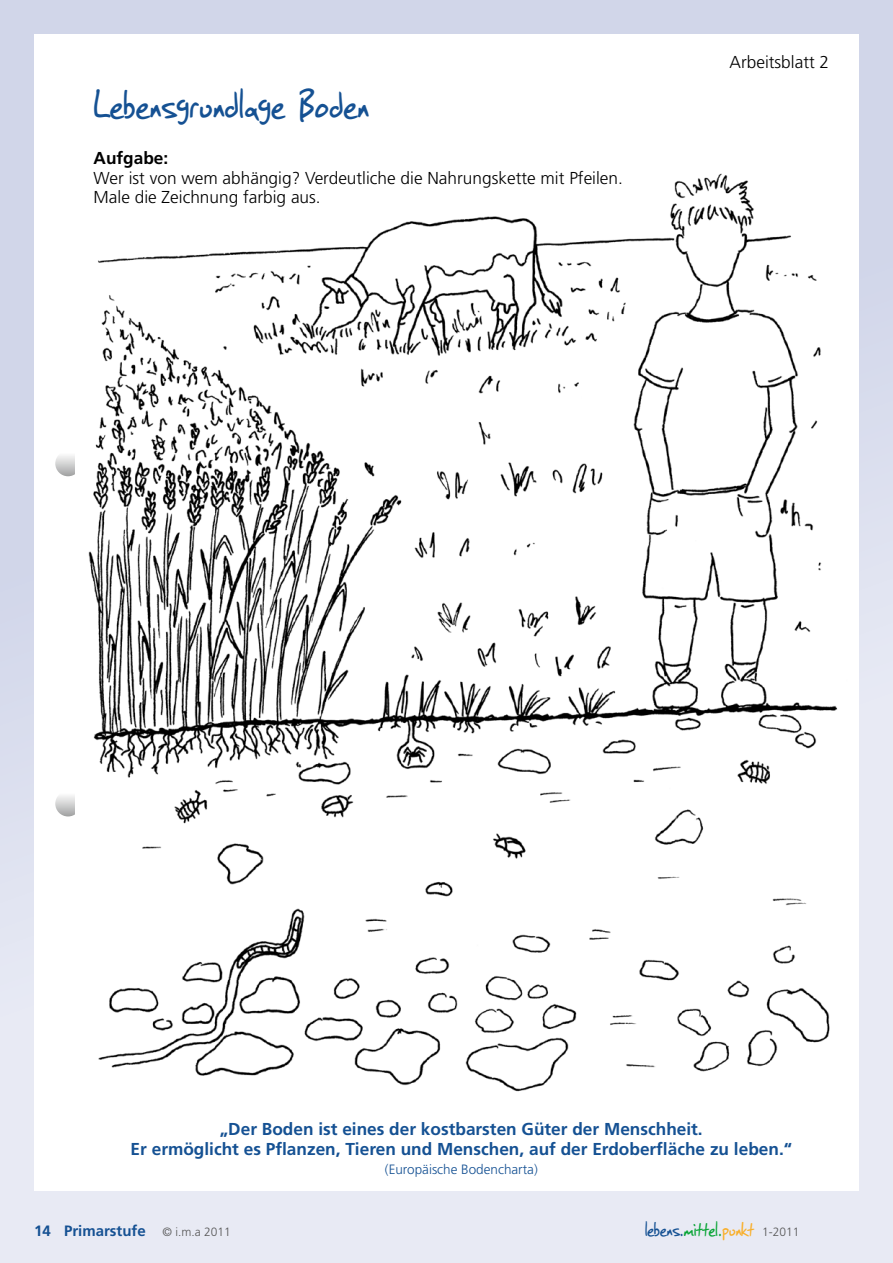
<style>
.page{position:relative;width:893px;height:1263px;background:#fff}
.page>*{position:absolute;margin:0;border:0;box-sizing:border-box;transform-origin:0 0}
.t1{font:45px "SF Grunge Sans";letter-spacing:.02em;color:#155193}
.t2{font:22.5px "SF Grunge Sans";letter-spacing:.01em;color:#155193}
.t3{font:700 17.25px/19.5px "Frutiger";color:#155193;text-align:center}
.t4{font:300 17.25px/19.5px "Frutiger";color:#000}
.t5{font:700 17.25px "Frutiger";color:#000}
.t6{font:700 15px "Frutiger";color:#155193}
.t7{font:300 13.5px "Frutiger";color:#155193}
.s1{font-weight:300;font-size:12px;color:#565656}
.s2{color:#0aa537}
.s3{color:#f9af2a}
.s4{font-family:"Frutiger";font-weight:300;font-size:12px;color:#565656}
</style>
<div class="page">
<div style="left:0;top:0;width:893px;height:1263px;background:linear-gradient(to bottom,#cdd2e7,#ecedf6)"></div>
<div style="left:34px;top:34px;width:825px;height:1157px;background:#fff"></div>
<svg style="left:55px;top:451px;width:26px;height:25px"></svg>
<svg style="left:55px;top:791px;width:26px;height:25px"></svg>
<img style="left:75px;top:173px;width:763px;height:919px">
<h1 class="t1" style="left:94px;top:75px;width:276px">Lebensgrundlage Boden</h1>
<p class="t5" style="left:94px;top:148px;width:76px">Aufgabe:</p>
<p class="t4" style="left:94px;top:168px;width:531px">Wer ist von wem abhängig? Verdeutliche die Nahrungskette mit Pfeilen.<br>Male die Zeichnung farbig aus.</p>
<p class="t4" style="left:729px;top:53px;width:101px">Arbeitsblatt 2</p>
<p class="t3" style="left:131px;top:1119px;width:663px">„Der Boden ist eines der kostbarsten Güter der Menschheit.<br>Er ermöglicht es Pflanzen, Tieren und Menschen, auf der Erdoberfläche zu leben.“</p>
<p class="t7" style="left:385px;top:1162px;width:154px">(Europäische Bodencharta)</p>
<p class="t6" style="left:34px;top:1222px;width:198px">14 Primarstufe <span class="s1">© i.m.a 2011</span></p>
<h2 class="t2" style="left:645px;top:1214px;width:156px">lebens.<span class="s2">mittel.</span><span class="s3">punkt</span> <span class="s4">1-2011</span></h2>
</div>
